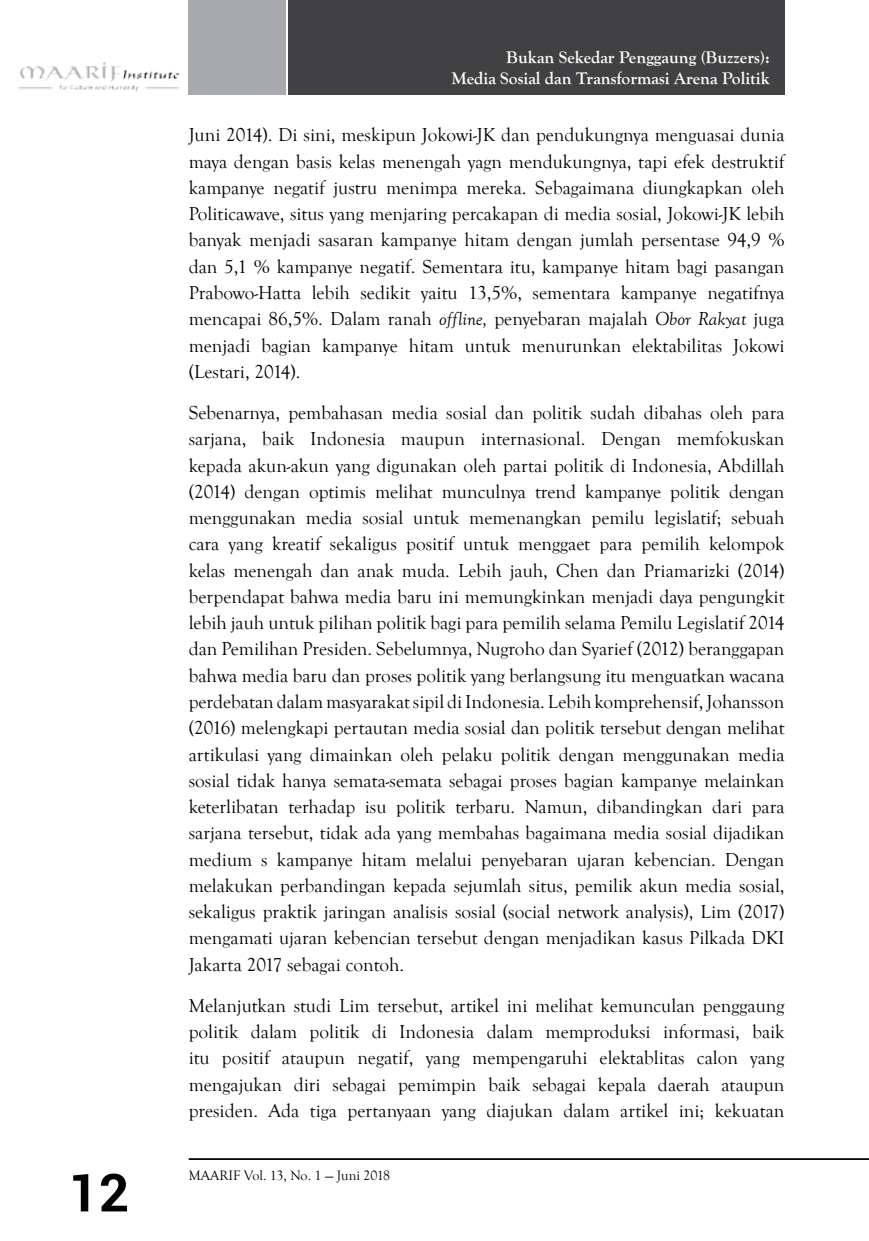
<style>
.page{position:relative;width:869px;height:1241px;background:#fff}
.page>*{position:absolute;margin:0;border:0;box-sizing:border-box;transform-origin:0 0}
.t1{font:700 52.5px "Roboto";color:#000}
.t2{font:19.25px/26.2px "Goudy Old Style T";color:#000;text-align:justify}
.t3{font:700 17.5px/21px "Goudy Old Style T";color:#fff;text-align:right}
.t4{font:14px "Goudy Old Style T";color:#000}
.s1{font-style:italic}
</style>
<div class="page">
<div style="left:189px;top:0;width:97px;height:94px;background:#a7a9ac"></div>
<hr style="left:189px;top:1157px;width:679px;height:2px;background:#000">
<div style="left:288px;top:0;width:496px;height:94px;background:#414042"></div>
<img style="left:20px;top:63px;width:159px;height:27px">
<p class="t3" style="left:451px;top:47px;width:320px">Bukan Sekedar Penggaung (Buzzers):<br>Media Sosial dan Transformasi Arena Politik</p>
<p class="t2" style="left:189px;top:122px;width:597px">Juni 2014). Di sini, meskipun Jokowi-JK dan pendukungnya menguasai dunia maya dengan basis kelas menengah yagn mendukungnya, tapi efek destruktif kampanye negatif justru menimpa mereka. Sebagaimana diungkapkan oleh Politicawave, situs yang menjaring percakapan di media sosial, Jokowi-JK lebih banyak menjadi sasaran kampanye hitam dengan jumlah persentase 94,9 % dan 5,1 % kampanye negatif. Sementara itu, kampanye hitam bagi pasangan Prabowo-Hatta lebih sedikit yaitu 13,5%, sementara kampanye negatifnya mencapai 86,5%. Dalam ranah <span class="s1">offline,</span> penyebaran majalah <span class="s1">Obor Rakyat</span> juga menjadi bagian kampanye hitam untuk menurunkan elektabilitas Jokowi (Lestari, 2014).</p>
<p class="t2" style="left:189px;top:400px;width:597px">Sebenarnya, pembahasan media sosial dan politik sudah dibahas oleh para sarjana, baik Indonesia maupun internasional. Dengan memfokuskan kepada akun-akun yang digunakan oleh partai politik di Indonesia, Abdillah (2014) dengan optimis melihat munculnya trend kampanye politik dengan menggunakan media sosial untuk memenangkan pemilu legislatif; sebuah cara yang kreatif sekaligus positif untuk menggaet para pemilih kelompok kelas menengah dan anak muda. Lebih jauh, Chen dan Priamarizki (2014) berpendapat bahwa media baru ini memungkinkan menjadi daya pengungkit lebih jauh untuk pilihan politik bagi para pemilih selama Pemilu Legislatif 2014 dan Pemilihan Presiden. Sebelumnya, Nugroho dan Syarief (2012) beranggapan bahwa media baru dan proses politik yang berlangsung itu menguatkan wacana perdebatan dalam masyarakat sipil di Indonesia. Lebih komprehensif, Johansson (2016) melengkapi pertautan media sosial dan politik tersebut dengan melihat artikulasi yang dimainkan oleh pelaku politik dengan menggunakan media sosial tidak hanya semata-semata sebagai proses bagian kampanye melainkan keterlibatan terhadap isu politik terbaru. Namun, dibandingkan dari para sarjana tersebut, tidak ada yang membahas bagaimana media sosial dijadikan medium s kampanye hitam melalui penyebaran ujaran kebencian. Dengan melakukan perbandingan kepada sejumlah situs, pemilik akun media sosial, sekaligus praktik jaringan analisis sosial (social network analysis), Lim (2017) mengamati ujaran kebencian tersebut dengan menjadikan kasus Pilkada DKI Jakarta 2017 sebagai contoh.</p>
<p class="t2" style="left:189px;top:992px;width:597px">Melanjutkan studi Lim tersebut, artikel ini melihat kemunculan penggaung politik dalam politik di Indonesia dalam memproduksi informasi, baik itu positif ataupun negatif, yang mempengaruhi elektablitas calon yang mengajukan diri sebagai pemimpin baik sebagai kepala daerah ataupun presiden. Ada tiga pertanyaan yang diajukan dalam artikel ini; kekuatan</p>
<h1 class="t1" style="left:69px;top:1155px;width:62px">12</h1>
<p class="t4" style="left:189px;top:1167px;width:203px">MAARIF Vol. 13, No. 1 — Juni 2018</p>
</div>
